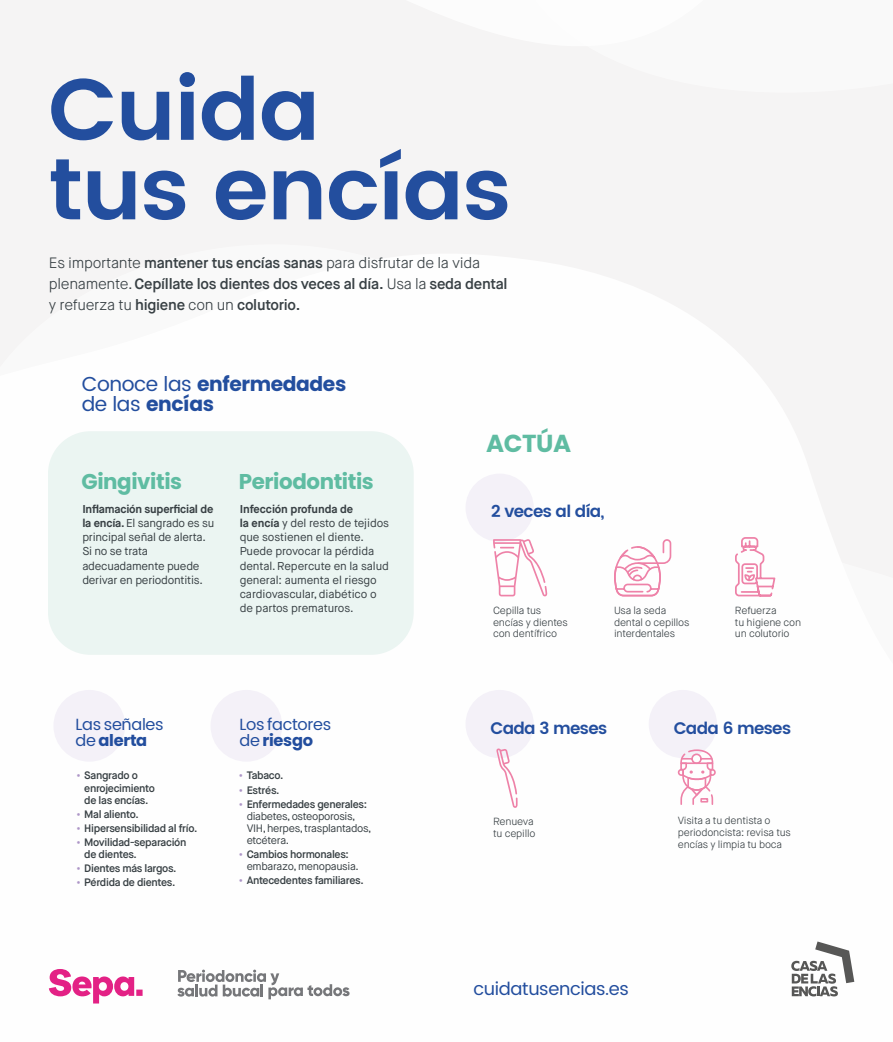
<style>
.page{position:relative;width:893px;height:1042px;background:#fff}
.page>*{position:absolute;margin:0;border:0;box-sizing:border-box;transform-origin:0 0}
.t1{font:600 86.7px/79.5px "Poppins";letter-spacing:-.02em;color:#234e9e;scale:1.04 1}
.t2{font:700 24.6px "Poppins";letter-spacing:-.02em;color:#5fbca2}
.t3{font:700 21.45px "Poppins";letter-spacing:-.02em;color:#5fbca2}
.t4{font:700 20.25px/20.2px "Poppins";letter-spacing:-.02em;color:#234e9e}
.t5{font:18px "Poppins";letter-spacing:-.02em;color:#234e9e}
.t6{font:600 16.65px "Poppins";letter-spacing:-.04em;color:#234e9e}
.t7{font:16.2px/16.2px "Poppins";letter-spacing:-.02em;color:#234e9e}
.t8{font:600 15px/21px "Maison Neue";letter-spacing:-.02em;color:#384044}
.t9{font:11.4px/14.2px "Maison Neue";letter-spacing:-.01em;color:#384044}
.t10{font:600 10.8px/12.1px "Maison Neue";letter-spacing:-.03em;color:#384044}
.t11{font:10.8px/12.1px "Maison Neue";letter-spacing:-.03em;color:#384044}
.t12{font:300 10.35px/11.9px "Maison Neue";letter-spacing:-.02em;color:#384044}
.s1{font-weight:300}
.s2{font-weight:400}
.s3{font-weight:700}
.s4{font-weight:700;color:#ad96c7}
.s5{font-weight:600}
</style>
<div class="page">
<svg style="left:791px;top:941px;width:63px;height:55px"></svg>
<svg style="left:49px;top:969px;width:94px;height:34px"></svg>
<svg style="left:177px;top:969px;width:173px;height:30px"></svg>
<div style="left:465px;top:473px;width:69px;height:69px;background:#f4f1f8;border-radius:50%"></div>
<svg style="left:493px;top:539px;width:54px;height:58px"></svg>
<svg style="left:614px;top:539px;width:58px;height:58px"></svg>
<svg style="left:735px;top:537px;width:41px;height:60px"></svg>
<div style="left:48px;top:431px;width:366px;height:224px;background:#ecf6f3;border-radius:43px"></div>
<div style="left:465px;top:690px;width:69px;height:68px;background:#f4f1f8;border-radius:50%"></div>
<div style="left:649px;top:690px;width:68px;height:68px;background:#f4f1f8;border-radius:50%"></div>
<svg style="left:496px;top:748px;width:22px;height:60px"></svg>
<svg style="left:677px;top:749px;width:39px;height:56px"></svg>
<div style="left:53px;top:690px;width:72px;height:71px;background:#f4f1f8;border-radius:50%"></div>
<div style="left:211px;top:690px;width:71px;height:71px;background:#f4f1f8;border-radius:50%"></div>
<h1 class="t1" style="left:48px;top:73px;width:447px">Cuida<br>tus encías</h1>
<h3 class="t8" style="left:49px;top:253px;width:460px"><span class="s1">Es importante</span> mantener tus encías sanas <span class="s1">para disfrutar de la vida plenamente.</span> Cepíllate los dientes dos veces al día. <span class="s1">Usa la</span> seda dental <span class="s1">y refuerza tu</span> higiene <span class="s1">con un</span> colutorio.</h3>
<h3 class="t4" style="left:82px;top:373px;width:266px"><span class="s2">Conoce las</span> enfermedades <span class="s2">de las</span> encías</h3>
<h3 class="t3" style="left:82px;top:469px;width:102px">Gingivitis</h3>
<p class="t9" style="left:82px;top:502px;width:134px"><span class="s3">Inflamación superficial de la encía.</span> El sangrado es su principal señal de alerta.<br>Si no se trata adecuadamente puede derivar en periodontitis.</p>
<h3 class="t3" style="left:239px;top:469px;width:136px">Periodontitis</h3>
<p class="t9" style="left:240px;top:502px;width:151px"><span class="s3">Infección profunda de<br>la encía</span> y del resto de tejidos que sostienen el diente.<br>Puede provocar la pérdida dental. Repercute en la salud general: aumenta el riesgo cardiovascular, diabético o de partos prematuros.</p>
<h3 class="t7" style="left:76px;top:716px;width:90px">Las señales de <span class="s3">alerta</span></h3>
<p class="t10" style="left:84px;top:769px;width:72px;text-indent:-8px"><span class="s4">•</span> Sangrado o enrojecimiento de las encías.</p>
<p class="t10" style="left:77px;top:808px;width:64px"><span class="s4">•</span> Mal aliento.</p>
<p class="t10" style="left:77px;top:822px;width:122px"><span class="s4">•</span> Hipersensibilidad al frío.</p>
<p class="t10" style="left:84px;top:836px;width:104px;text-indent:-8px"><span class="s4">•</span> Movilidad-separación de dientes.</p>
<p class="t10" style="left:77px;top:862px;width:101px"><span class="s4">•</span> Dientes más largos.</p>
<p class="t10" style="left:77px;top:876px;width:100px"><span class="s4">•</span> Pérdida de dientes.</p>
<h3 class="t7" style="left:240px;top:716px;width:93px">Los factores de <span class="s3">riesgo</span></h3>
<p class="t10" style="left:239px;top:769px;width:46px"><span class="s4">•</span> Tabaco.</p>
<p class="t10" style="left:239px;top:784px;width:42px"><span class="s4">•</span> Estrés.</p>
<p class="t11" style="left:247px;top:798px;width:126px;text-indent:-8px"><span class="s4">•</span> <span class="s5">Enfermedades generales: </span>diabetes, osteoporosis,<br>VIH, herpes, trasplantados, etcétera.</p>
<p class="t11" style="left:247px;top:848px;width:114px;text-indent:-8px"><span class="s4">•</span> <span class="s5">Cambios hormonales: </span>embarazo, menopausia.</p>
<p class="t10" style="left:239px;top:874px;width:126px"><span class="s4">•</span> Antecedentes familiares.</p>
<h2 class="t2" style="left:486px;top:429px;width:86px">ACTÚA</h2>
<h3 class="t6" style="left:491px;top:499px;width:115px">2 veces al día,</h3>
<p class="t12" style="left:493px;top:604px;width:76px">Cepilla tus encías y dientes con dentífrico</p>
<p class="t12" style="left:614px;top:604px;width:77px">Usa la seda dental o cepillos interdentales</p>
<p class="t12" style="left:735px;top:604px;width:68px">Refuerza<br>tu higiene con un colutorio</p>
<h3 class="t6" style="left:490px;top:716px;width:118px">Cada 3 meses</h3>
<h3 class="t6" style="left:674px;top:716px;width:119px">Cada 6 meses</h3>
<p class="t12" style="left:493px;top:815px;width:44px">Renueva tu cepillo</p>
<p class="t12" style="left:678px;top:814px;width:115px">Visita a tu dentista o periodoncista: revisa tus encías y limpia tu boca</p>
<h3 class="t5" style="left:473px;top:976px;width:157px">cuidatusencias.es</h3>
</div>
